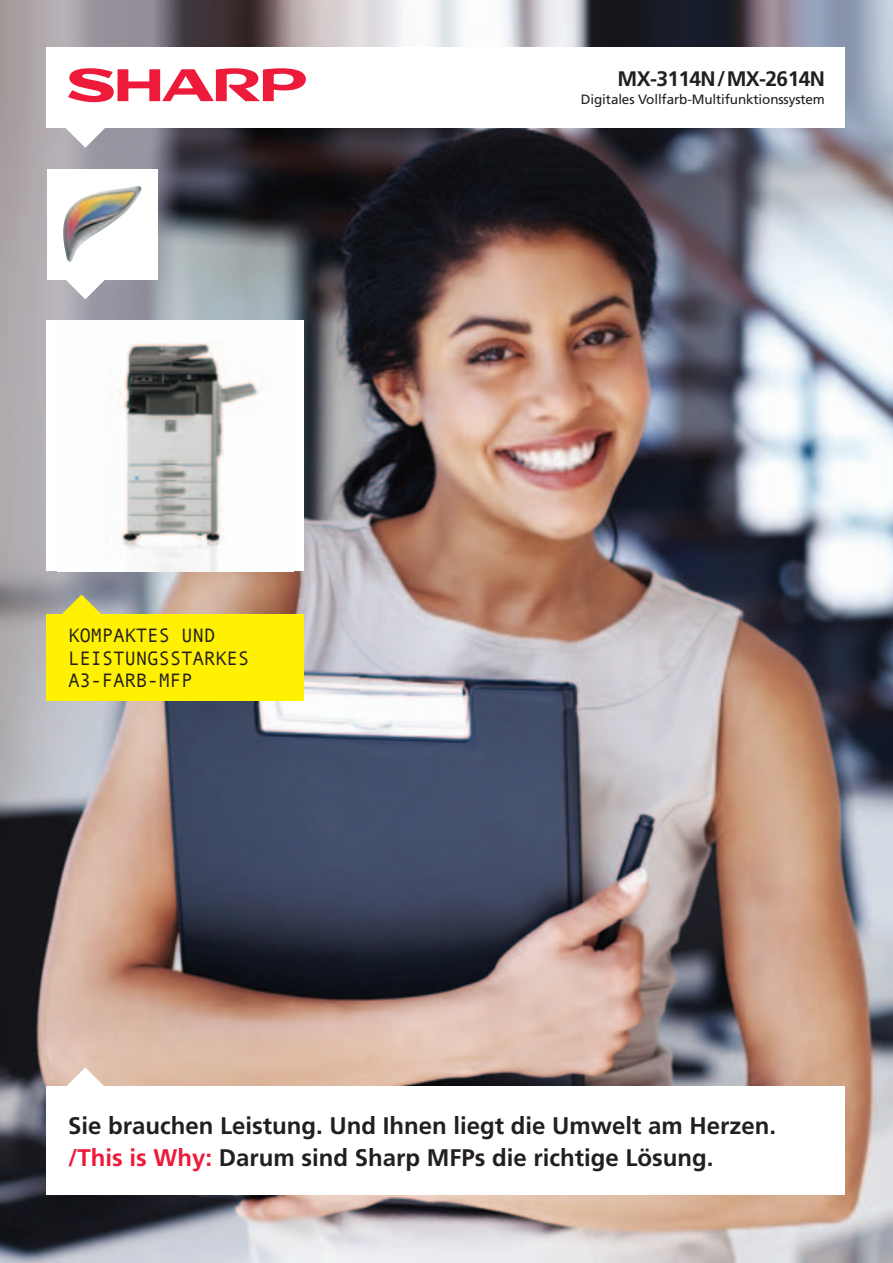
<style>
.page{position:relative;width:893px;height:1263px;background:#fff}
.page>*{position:absolute;margin:0;border:0;box-sizing:border-box;transform-origin:0 0}
.t1{font:700 24px/31.5px "Frutiger";color:#231f20}
.t2{font:700 21px "Frutiger";letter-spacing:-.03em;color:#231f20}
.t3{font:19.5px/22.5px "Andale Mono";letter-spacing:-.02em;color:#231f20}
.t4{font:13.5px "Frutiger";letter-spacing:-.01em;color:#231f20}
.s1{color:#ed1a3a}
</style>
<div class="page">
<img style="left:0;top:0;width:893px;height:1263px">
<div style="left:47px;top:47px;width:798px;height:81px;background:#fff"></div>
<div style="left:47px;top:1087px;width:798px;height:108px;background:#fff"></div>
<svg style="left:60px;top:1067px;width:51px;height:20px"></svg>
<svg style="left:60px;top:68px;width:248px;height:80px"></svg>
<div style="left:47px;top:320px;width:257px;height:251px;background:#fff"></div>
<img style="left:105px;top:342px;width:156px;height:229px">
<div style="left:47px;top:615px;width:257px;height:86px;background:#fff101"></div>
<svg style="left:56px;top:594px;width:51px;height:21px"></svg>
<svg style="left:60px;top:280px;width:51px;height:19px"></svg>
<div style="left:47px;top:170px;width:110px;height:110px;background:#fff"></div>
<img style="left:63px;top:186px;width:79px;height:76px">
<p class="t3" style="left:68px;top:623px;width:183px">KOMPAKTES UND<br>LEISTUNGSSTARKES<br>A3-FARB-MFP</p>
<p class="t2" style="left:617px;top:66px;width:209px">MX-3114N/MX-2614N</p>
<p class="t4" style="left:581px;top:91px;width:246px">Digitales Vollfarb-Multifunktionssystem</p>
<p class="t1" style="left:68px;top:1110px;width:710px">Sie brauchen Leistung. Und Ihnen liegt die Umwelt am Herzen. <span class="s1">/This is Why:</span> Darum sind Sharp MFPs die richtige Lösung.</p>
</div>
